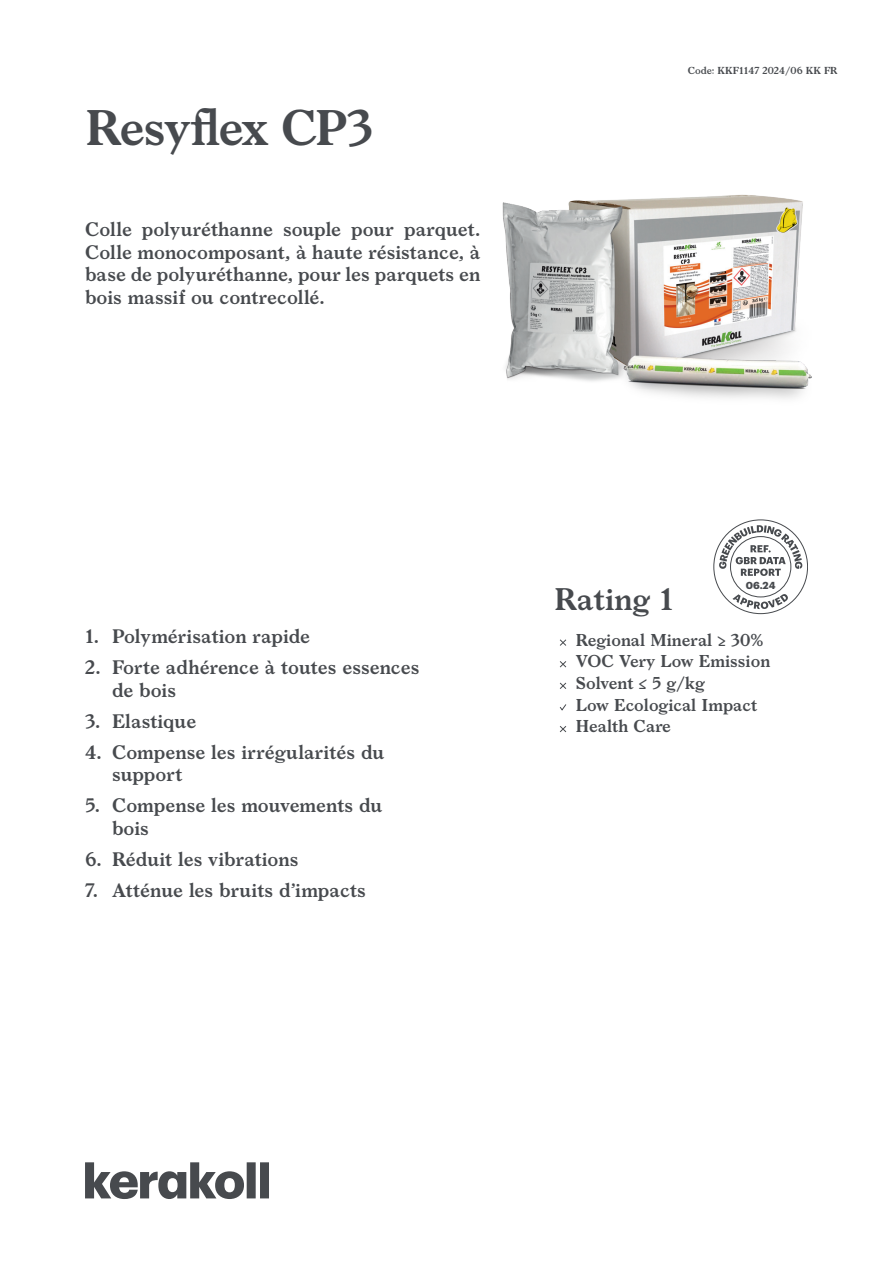
<style>
.page{position:relative;width:893px;height:1263px;background:#fff}
.page>*{position:absolute;margin:0;border:0;box-sizing:border-box;transform-origin:0 0}
.t1{font:600 48px "Larish Neue";letter-spacing:-.04em;color:#474a4e}
.t2{font:600 30px "Larish Neue";color:#474a4e}
.t3{font:600 18.75px/22.5px "Larish Neue";color:#474a4e}
.t4{font:600 16.5px/21.6px "Larish Neue";color:#474a4e}
.t5{font:700 10.05px "Graphik";color:#474a4e}
.t6{font:600 9.75px "Larish Neue";color:#474a4e}
</style>
<div class="page">
<svg style="left:85px;top:1162px;width:184px;height:37px"></svg>
<svg style="left:713px;top:519px;width:95px;height:95px"></svg>
<svg style="left:559px;top:639px;width:8px;height:7px"></svg>
<svg style="left:559px;top:661px;width:8px;height:7px"></svg>
<svg style="left:559px;top:682px;width:8px;height:7px"></svg>
<svg style="left:559px;top:704px;width:8px;height:7px"></svg>
<svg style="left:559px;top:726px;width:8px;height:7px"></svg>
<img style="left:502px;top:194px;width:310px;height:205px">
<h1 class="t1" style="left:85px;top:91px;width:290px">Resyflex CP3</h1>
<p class="t3" style="left:85px;top:217px;width:397px;text-align:justify">Colle polyuréthanne souple pour parquet.<br>Colle monocomposant, à haute résistance, à base de polyuréthanne, pour les parquets en bois massif ou contrecollé.</p>
<p class="t6" style="left:688px;top:63px;width:152px">Code: KKF1147 2024/06 KK FR</p>
<p class="t3" style="left:85px;top:624px;width:227px">1. Polymérisation rapide</p>
<p class="t3" style="left:112px;top:655px;width:309px;text-indent:-27px">2. Forte adhérence à toutes essences de bois</p>
<p class="t3" style="left:85px;top:708px;width:113px">3. Elastique</p>
<p class="t3" style="left:112px;top:739px;width:274px;text-indent:-27px">4. Compense les irrégularités du support</p>
<p class="t3" style="left:112px;top:793px;width:272px;text-indent:-27px">5. Compense les mouvements du bois</p>
<p class="t3" style="left:85px;top:846px;width:215px">6. Réduit les vibrations</p>
<p class="t3" style="left:85px;top:877px;width:282px">7. Atténue les bruits d’impacts</p>
<p class="t5" style="left:746px;top:578px;width:31px">06.24</p>
<h2 class="t2" style="left:554px;top:576px;width:121px">Rating 1</h2>
<p class="t4" style="left:576px;top:628px;width:196px">Regional Mineral ≥ 30%<br>VOC Very Low Emission<br>Solvent ≤ 5 g/kg<br>Low Ecological Impact<br>Health Care</p>
</div>
